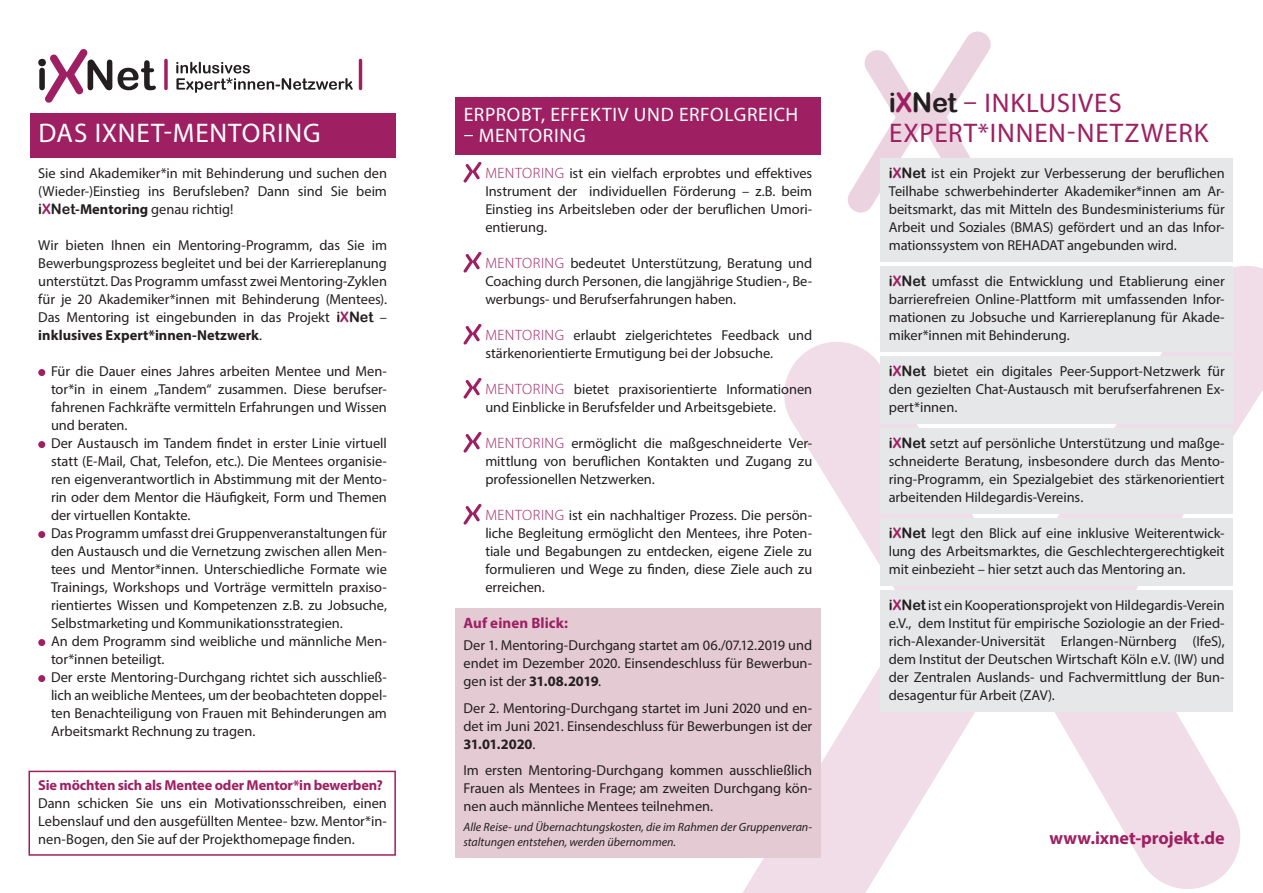
<style>
.page{position:relative;width:1263px;height:893px;background:#fff}
.page>*{position:absolute;margin:0;border:0;box-sizing:border-box;transform-origin:0 0}
.t1{font:27px/30px "Myriad Pro";letter-spacing:.03em;color:#9e1f62}
.t2{font:27px "Myriad Pro";letter-spacing:.035em;color:#fff}
.t3{font:19.5px "Myriad Pro";letter-spacing:.035em;color:#fff}
.t4{font:700 18px "Myriad Pro";letter-spacing:-.005em;color:#9e1f62}
.t5{font:700 15px "Myriad Pro";letter-spacing:.005em;color:#9e1f62}
.t6{font:14.4px/18px "Myriad Pro";color:#231f20;text-align:justify}
.t7{font:700 14.4px "Myriad Pro";letter-spacing:-.01em;color:#9e1f62}
.t8{font:italic 12px/15px "Myriad Pro";color:#231f20}
.s1{font-family:"Arial Rounded MT Bold"}
.s2{font-family:"Arial Rounded MT Bold";color:#9e1f62}
.s3{font-weight:700}
.s4{font-weight:300;font-size:15px;color:#9e1f62}
.s5{font-family:"Arial Rounded MT Bold";color:#231f20}
</style>
<div class="page">
<svg style="left:847px;top:31px;width:145px;height:182px"></svg>
<svg style="left:714px;top:266px;width:549px;height:627px"></svg>
<div style="left:30px;top:113px;width:365px;height:44px;background:#9e1f62"></div>
<div style="left:38px;top:369px;width:7px;height:7px;background:#9e1f62;border-radius:50%"></div>
<div style="left:38px;top:441px;width:7px;height:7px;background:#9e1f62;border-radius:50%"></div>
<div style="left:38px;top:531px;width:7px;height:7px;background:#9e1f62;border-radius:50%"></div>
<div style="left:38px;top:639px;width:7px;height:7px;background:#9e1f62;border-radius:50%"></div>
<div style="left:38px;top:675px;width:7px;height:7px;background:#9e1f62;border-radius:50%"></div>
<div style="left:455px;top:608px;width:366px;height:32px;background:#e4cad3"></div>
<div style="left:455px;top:631px;width:366px;height:67px;background:#e4cad3"></div>
<div style="left:455px;top:693px;width:366px;height:68px;background:#e4cad3"></div>
<div style="left:455px;top:756px;width:366px;height:67px;background:#e4cad3"></div>
<div style="left:455px;top:813px;width:366px;height:44px;background:#e4cad3"></div>
<svg style="left:176px;top:62px;width:177px;height:31px"></svg>
<svg style="left:118px;top:60px;width:38px;height:30px"></svg>
<svg style="left:38px;top:49px;width:74px;height:54px"></svg>
<svg style="left:164px;top:60px;width:4px;height:29px"></svg>
<hr style="left:359px;top:60px;width:3px;height:29px;background:#9e1f62">
<div style="left:455px;top:98px;width:366px;height:57px;background:#9e1f62"></div>
<svg style="left:463px;top:162px;width:19px;height:21px"></svg>
<svg style="left:463px;top:252px;width:19px;height:21px"></svg>
<svg style="left:463px;top:324px;width:19px;height:21px"></svg>
<svg style="left:463px;top:378px;width:19px;height:21px"></svg>
<svg style="left:463px;top:432px;width:19px;height:21px"></svg>
<svg style="left:463px;top:504px;width:19px;height:21px"></svg>
<div style="left:880px;top:159px;width:353px;height:103px;background:#e6e7e9"></div>
<div style="left:880px;top:267px;width:353px;height:85px;background:#e6e7e9"></div>
<div style="left:880px;top:357px;width:353px;height:67px;background:#e6e7e9"></div>
<div style="left:880px;top:429px;width:353px;height:85px;background:#e6e7e9"></div>
<div style="left:880px;top:519px;width:353px;height:67px;background:#e6e7e9"></div>
<div style="left:880px;top:591px;width:353px;height:121px;background:#e6e7e9"></div>
<div style="left:28px;top:771px;width:368px;height:85px;border:2px solid #9e1f62"></div>
<h1 class="t2" style="left:39px;top:116px;width:283px">DAS IXNET-MENTORING</h1>
<p class="t6" style="left:38px;top:164px;width:350px">Sie sind Akademiker*in mit Behinderung und suchen den (Wieder-)Einstieg ins Berufsleben? Dann sind Sie beim <span class="s1">i</span><span class="s2">X</span><span class="s1">Net</span><span class="s3">-Mentoring</span> genau richtig!</p>
<p class="t6" style="left:38px;top:236px;width:350px">Wir bieten Ihnen ein Mentoring-Programm, das Sie im Bewerbungsprozess begleitet und bei der Karriereplanung unterstützt. Das Programm umfasst zwei Mentoring-Zyklen für je 20 Akademiker*innen mit Behinderung (Mentees).<br>Das Mentoring ist eingebunden in das Projekt <span class="s1">i</span><span class="s2">X</span><span class="s1">Net</span> – <span class="s3">inklusives Expert*innen-Netzwerk</span>.</p>
<p class="t6" style="left:51px;top:362px;width:337px;text-align:left">Für die Dauer eines Jahres arbeiten Mentee und Men&shy;tor*in in einem „Tandem“ zusammen. Diese berufser&shy;fahrenen Fachkräfte vermitteln Erfahrungen und Wissen und beraten.<br>Der Austausch im Tandem findet in erster Linie virtuell statt (E-Mail, Chat, Telefon, etc.). Die Mentees organisie&shy;ren eigenverantwortlich in Abstimmung mit der Mento&shy;rin oder dem Mentor die Häufigkeit, Form und Themen der virtuellen Kontakte.<br>Das Programm umfasst drei Gruppenveranstaltungen für den Austausch und die Vernetzung zwischen allen Men&shy;tees und Mentor*innen. Unterschiedliche Formate wie Trainings, Workshops und Vorträge vermitteln praxiso&shy;rientiertes Wissen und Kompetenzen z.B. zu Jobsuche, Selbstmarketing und Kommunikationsstrategien.<br>An dem Programm sind weibliche und männliche Men&shy;tor*innen beteiligt.<br>Der erste Mentoring-Durchgang richtet sich ausschließ&shy;lich an weibliche Mentees, um der beobachteten doppel&shy;ten Benachteiligung von Frauen mit Behinderungen am Arbeitsmarkt Rechnung zu tragen.</p>
<p class="t7" style="left:38px;top:776px;width:346px">Sie möchten sich als Mentee oder Mentor*in bewerben?</p>
<p class="t6" style="left:38px;top:794px;width:350px">Dann schicken Sie uns ein Motivationsschreiben, einen Lebenslauf und den ausgefüllten Mentee- bzw. Mentor*in&shy;nen-Bogen, den Sie auf der Projekthomepage finden.</p>
<h2 class="t3" style="left:464px;top:102px;width:336px">ERPROBT, EFFEKTIV UND ERFOLGREICH</h2>
<h2 class="t3" style="left:464px;top:123px;width:123px">– MENTORING</h2>
<p class="t6" style="left:485px;top:164px;width:328px"><span class="s4">MENTORING</span> ist ein vielfach erprobtes und effektives Instrument der individuellen Förderung – z.B. beim Einstieg ins Arbeitsleben oder der beruflichen Umori&shy;entierung.</p>
<p class="t6" style="left:485px;top:254px;width:328px"><span class="s4">MENTORING</span> bedeutet Unterstützung, Beratung und Coaching durch Personen, die langjährige Studien-, Be&shy;werbungs- und Berufserfahrungen haben.</p>
<p class="t6" style="left:485px;top:326px;width:328px"><span class="s4">MENTORING</span> erlaubt zielgerichtetes Feedback und stärkenorientierte Ermutigung bei der Jobsuche.</p>
<p class="t6" style="left:485px;top:380px;width:328px"><span class="s4">MENTORING</span> bietet praxisorientierte Informationen und Einblicke in Berufsfelder und Arbeitsgebiete.</p>
<p class="t6" style="left:485px;top:434px;width:328px"><span class="s4">MENTORING</span> ermöglicht die maßgeschneiderte Ver&shy;mittlung von beruflichen Kontakten und Zugang zu professionellen Netzwerken.</p>
<p class="t6" style="left:485px;top:506px;width:328px"><span class="s4">MENTORING</span> ist ein nachhaltiger Prozess. Die persön&shy;liche Begleitung ermöglicht den Mentees, ihre Poten&shy;tiale und Begabungen zu entdecken, eigene Ziele zu formulieren und Wege zu finden, diese Ziele auch zu erreichen.</p>
<p class="t5" style="left:463px;top:613px;width:106px">Auf einen Blick:</p>
<p class="t6" style="left:463px;top:636px;width:350px">Der 1. Mentoring-Durchgang startet am 06./07.12.2019 und endet im Dezember 2020. Einsendeschluss für Bewerbun&shy;gen ist der <span class="s3">31.08.2019</span>.</p>
<p class="t6" style="left:463px;top:699px;width:350px">Der 2. Mentoring-Durchgang startet im Juni 2020 und en&shy;det im Juni 2021. Einsendeschluss für Bewerbungen ist der <span class="s3">31.01.2020</span>.</p>
<p class="t6" style="left:463px;top:761px;width:350px">Im ersten Mentoring-Durchgang kommen ausschließlich Frauen als Mentees in Frage; am zweiten Durchgang kön&shy;nen auch männliche Mentees teilnehmen.</p>
<p class="t8" style="left:463px;top:819px;width:350px">Alle Reise- und Übernachtungskosten, die im Rahmen der Gruppenveran&shy;staltungen entstehen, werden übernommen.</p>
<h1 class="t1" style="left:889px;top:87px;width:321px"><span class="s5">i</span><span class="s1">X</span><span class="s5">Net</span> – INKLUSIVES<br>EXPERT*INNEN-NETZWERK</h1>
<p class="t6" style="left:889px;top:164px;width:337px"><span class="s1">i</span><span class="s2">X</span><span class="s1">Net</span> ist ein Projekt zur Verbesserung der beruflichen Teilhabe schwerbehinderter Akademiker*innen am Ar&shy;beitsmarkt, das mit Mitteln des Bundesministeriums für Arbeit und Soziales (BMAS) gefördert und an das Infor&shy;mationssystem von REHADAT angebunden wird.</p>
<p class="t6" style="left:889px;top:272px;width:337px"><span class="s1">i</span><span class="s2">X</span><span class="s1">Net</span> umfasst die Entwicklung und Etablierung einer barrierefreien Online-Plattform mit umfassenden Infor&shy;mationen zu Jobsuche und Karriereplanung für Akade&shy;miker*innen mit Behinderung.</p>
<p class="t6" style="left:889px;top:362px;width:337px"><span class="s1">i</span><span class="s2">X</span><span class="s1">Net</span> bietet ein digitales Peer-Support-Netzwerk für den gezielten Chat-Austausch mit berufserfahrenen Ex&shy;pert*innen.</p>
<p class="t6" style="left:889px;top:434px;width:337px"><span class="s1">i</span><span class="s2">X</span><span class="s1">Net</span> setzt auf persönliche Unterstützung und maßge&shy;schneiderte Beratung, insbesondere durch das Mento&shy;ring-Programm, ein Spezialgebiet des stärkenorientiert arbeitenden Hildegardis-Vereins.</p>
<p class="t6" style="left:889px;top:524px;width:337px"><span class="s1">i</span><span class="s2">X</span><span class="s1">Net</span> legt den Blick auf eine inklusive Weiterentwick&shy;lung des Arbeitsmarktes, die Geschlechtergerechtigkeit mit einbezieht – hier setzt auch das Mentoring an.</p>
<p class="t6" style="left:889px;top:596px;width:337px"><span class="s1">i</span><span class="s2">X</span><span class="s1">Net</span> ist ein Kooperationsprojekt von Hildegardis-Verein e.V., dem Institut für empirische Soziologie an der Fried&shy;rich-Alexander-Universität Erlangen-Nürnberg (IfeS), dem Institut der Deutschen Wirtschaft Köln e.V. (IW) und der Zentralen Auslands- und Fachvermittlung der Bun&shy;desagentur für Arbeit (ZAV).</p>
<p class="t4" style="left:1049px;top:826px;width:177px">www.ixnet-projekt.de</p>
</div>
